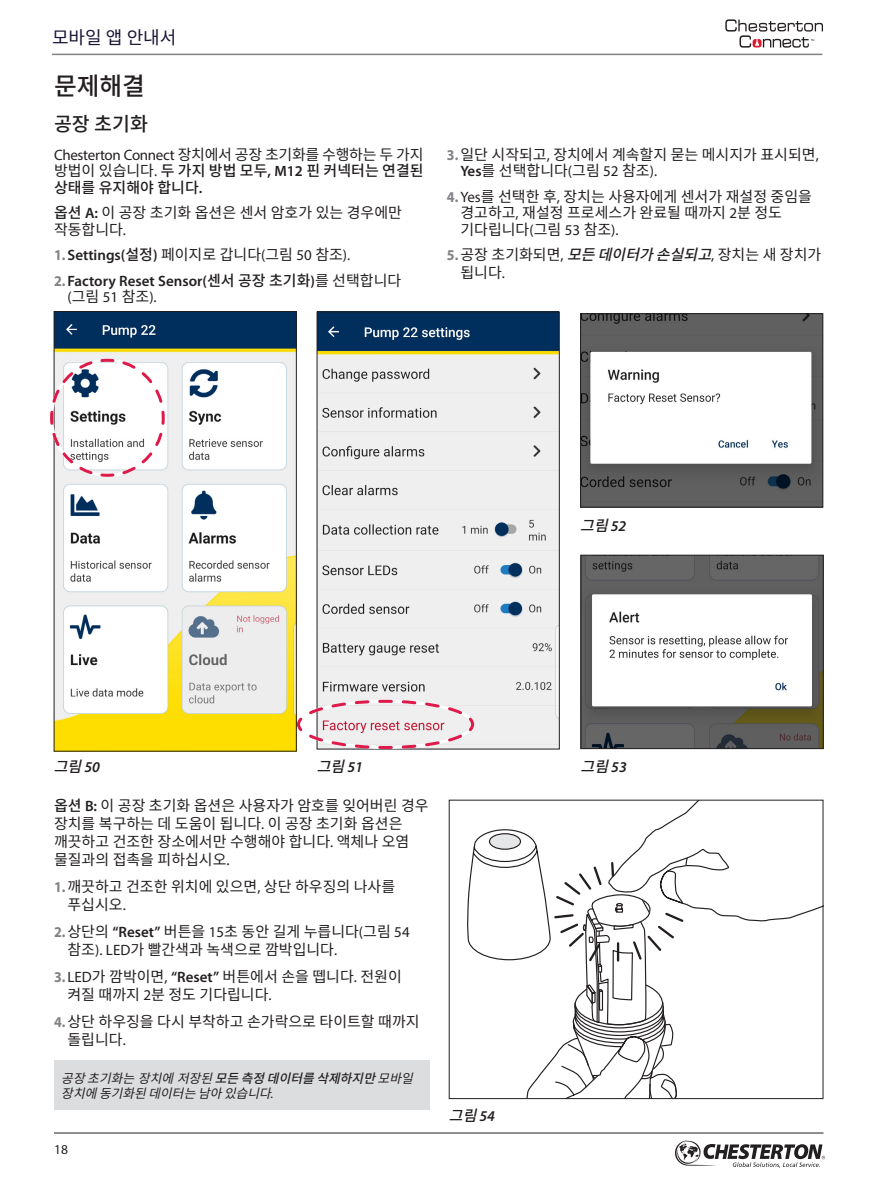
<style>
.page{position:relative;width:891px;height:1188px;background:#fff}
.page>*{position:absolute;margin:0;border:0;box-sizing:border-box;transform-origin:0 0}
.t1{font:500 24.75px "Noto Sans CJ Kkr";color:#231f20}
.t2{font:500 19.5px "Noto Sans CJ Kkr";color:#231f20}
.t3{font:18px "Noto Sans CJ Kkr";color:#181436}
.t4{font:15px/18px "Noto Sans CJ Kkr";color:#231f20}
.t5{font:600 15px/16.5px "Myriad Pro";color:#231f20}
.t6{font:500 15px/16.5px "Noto Sans CJ Kkr";color:#231f20}
.t7{font:15px "Myriad Pro";letter-spacing:-.02em;color:#231f20}
.t8{font:italic 500 15px "Noto Sans CJ Kkr";color:#231f20}
.t9{font:13.5px "Myriad Pro";color:#231f20}
.t10{font:italic 12.75px/15px "Noto Sans CJ Kkr";color:#231f20}
.s1{font-family:"Noto Sans CJ Kkr"}
.s2{font-weight:400}
.s3{font-family:"Myriad Pro";font-weight:400}
.s4{font-family:"Myriad Pro";font-weight:600}
.s5{font-weight:500}
.s6{font-family:"Myriad Pro"}
.s7{font-family:"Myriad Pro";font-weight:700;color:#808285}
.s8{font-weight:700;color:#808285}
.s9{font-family:"Noto Sans CJ Kkr";font-weight:500}
.s10{font-family:"Noto Sans CJ Kkr";font-weight:400}
.s11{font-weight:500;font-style:italic}
</style>
<div class="page">
<hr style="left:54px;top:1133px;width:770px;height:1px;background:#231f20">
<hr style="left:52px;top:54px;width:770px;height:1px;background:#808285">
<svg style="left:725px;top:19px;width:98px;height:29px"></svg>
<svg style="left:675px;top:1140px;width:150px;height:28px"></svg>
<img style="left:582px;top:315px;width:239px;height:191px">
<div style="left:580px;top:313px;width:243px;height:195px;border:1px solid #231f20"></div>
<img style="left:319px;top:314px;width:239px;height:434px">
<div style="left:317px;top:312px;width:243px;height:438px;border:1px solid #231f20"></div>
<div style="left:54px;top:1061px;width:376px;height:49px;background:#dcdddf"></div>
<svg style="left:468px;top:802px;width:353px;height:295px"></svg>
<svg style="left:297px;top:698px;width:179px;height:52px"></svg>
<img style="left:56px;top:313px;width:239px;height:437px">
<div style="left:54px;top:311px;width:243px;height:441px;border:1px solid #231f20"></div>
<svg style="left:50px;top:357px;width:116px;height:121px"></svg>
<img style="left:583px;top:557px;width:239px;height:190px">
<div style="left:581px;top:555px;width:243px;height:194px;border:1px solid #231f20"></div>
<p class="t3" style="left:52px;top:28px;width:126px">모바일 앱 안내서</p>
<h1 class="t1" style="left:54px;top:72px;width:93px">문제해결</h1>
<h2 class="t2" style="left:54px;top:113px;width:96px">공장 초기화</h2>
<p class="t7" style="left:54px;top:145px;width:371px">Chesterton Connect <span class="s1">장치에서 공장 초기화를 수행하는 두 가지</span></p>
<p class="t6" style="left:54px;top:163px;width:371px"><span class="s2">방법이 있습니다</span><span class="s3">.</span> 두 가지 방법 모두<span class="s4">, M12</span> 핀 커넥터는 연결된 상태를 유지해야 합니다<span class="s4">.</span></p>
<p class="t4" style="left:54px;top:205px;width:349px;line-height:16.5px"><span class="s5">옵션</span> <span class="s4">A:</span> 이 공장 초기화 옵션은 센서 암호가 있는 경우에만 작동합니다<span class="s6">.</span></p>
<p class="t4" style="left:54px;top:246px;width:298px"><span class="s7">1.</span> <span class="s4">Settings(</span><span class="s5">설정</span><span class="s4">)</span> 페이지로 갑니다<span class="s6">(</span>그림 <span class="s6">50</span> 참조<span class="s6">).</span></p>
<p class="t5" style="left:68px;top:272px;width:335px;text-indent:-14px"><span class="s8">2.</span> Factory Reset Sensor(<span class="s9">센서 공장 초기화</span>)<span class="s10">를 선택합니다 </span><span class="s2">(</span><span class="s10">그림</span> <span class="s2">51</span> <span class="s10">참조</span><span class="s2">).</span></p>
<p class="t4" style="left:460px;top:146px;width:360px;line-height:16.5px;text-indent:-14px"><span class="s7">3.</span>일단 시작되고<span class="s6">,</span> 장치에서 계속할지 묻는 메시지가 표시되면<span class="s6">,<br></span><span class="s4">Yes</span>를 선택합니다<span class="s6">(</span>그림 <span class="s6">52</span> 참조<span class="s6">).</span></p>
<p class="t4" style="left:460px;top:188px;width:353px;line-height:16.5px;text-indent:-14px"><span class="s7">4.</span> <span class="s6">Yes</span>를 선택한 후<span class="s6">,</span> 장치는 사용자에게 센서가 재설정 중임을 경고하고<span class="s6">,</span> 재설정 프로세스가 완료될 때까지 <span class="s6">2</span>분 정도 기다립니다<span class="s6">(</span>그림 <span class="s6">53</span> 참조<span class="s6">).</span></p>
<p class="t4" style="left:460px;top:246px;width:362px;text-indent:-14px"><span class="s7">5.</span>공장 초기화되면<span class="s6">,</span> <span class="s11">모든데이터가손실되고</span><span class="s6">,</span> 장치는 새 장치가 됩니다<span class="s6">.</span></p>
<p class="t8" style="left:580px;top:517px;width:48px">그림<span class="s4">52</span></p>
<p class="t8" style="left:54px;top:758px;width:48px">그림<span class="s4">5 0</span></p>
<p class="t8" style="left:581px;top:758px;width:48px">그림<span class="s4">53</span></p>
<p class="t8" style="left:317px;top:758px;width:48px">그림<span class="s4">5 1</span></p>
<p class="t4" style="left:54px;top:797px;width:376px"><span class="s5">옵션</span> <span class="s4">B:</span> 이 공장 초기화 옵션은 사용자가 암호를 잊어버린 경우 장치를 복구하는 데 도움이 됩니다<span class="s6">.</span> 이 공장 초기화 옵션은 깨끗하고 건조한 장소에서만 수행해야 합니다<span class="s6">.</span> 액체나 오염 물질과의 접촉을 피하십시오<span class="s6">.</span></p>
<p class="t4" style="left:68px;top:878px;width:329px;text-indent:-14px"><span class="s7">1.</span>깨끗하고 건조한 위치에 있으면<span class="s6">,</span> 상단 하우징의 나사를 푸십시오<span class="s6">.</span></p>
<p class="t4" style="left:68px;top:923px;width:344px;text-indent:-14px"><span class="s7">2.</span>상단의 <span class="s4">“Reset”</span> 버튼을 <span class="s6">15</span>초 동안 길게 누릅니다<span class="s6">(</span>그림 <span class="s6">54 </span>참조<span class="s6">). LED</span>가 빨간색과 녹색으로 깜박입니다<span class="s6">.</span></p>
<p class="t4" style="left:68px;top:968px;width:336px;text-indent:-14px"><span class="s7">3.</span> <span class="s6">LED</span>가 깜박이면<span class="s6">,</span> <span class="s4">“Reset”</span> 버튼에서 손을 뗍니다<span class="s6">.</span> 전원이 켜질 때까지 <span class="s6">2</span>분 정도 기다립니다<span class="s6">.</span></p>
<p class="t4" style="left:68px;top:1013px;width:354px;text-indent:-14px"><span class="s7">4.</span>상단 하우징을 다시 부착하고 손가락으로 타이트할 때까지 돌립니다<span class="s6">.</span></p>
<p class="t10" style="left:61px;top:1071px;width:361px">공장 초기화는장치에저장된 <span class="s5">모든 측정 데이터를 삭제하지만</span> 모바일 장치에 동기화된 데이터는 남아 있습니다<span class="s6">.</span></p>
<p class="t9" style="left:54px;top:1141px;width:15px">18</p>
<p class="t8" style="left:449px;top:1107px;width:48px">그림<span class="s4">54</span></p>
</div>
